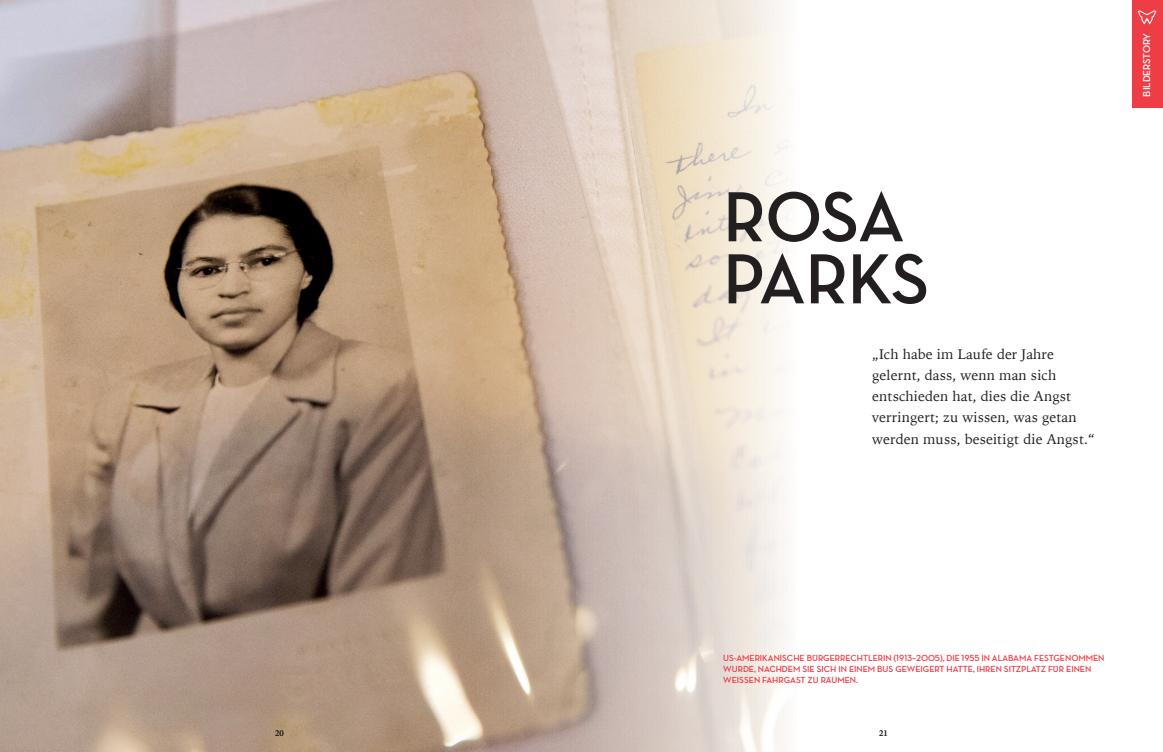
<style>
.page{position:relative;width:1163px;height:752px;background:#fff}
.page>*{position:absolute;margin:0;border:0;box-sizing:border-box;transform-origin:0 0}
.t1{font:700 72px/62px "Neutra Disp";letter-spacing:-.01em;color:#231f20}
.t2{font:14px/21px "Iowan Old Style";letter-spacing:.01em;color:#231f20}
.t3{font:700 10.3px "Neutra Disp";color:#fff}
.t4{font:700 9px/10.8px "Neutra Disp";color:#ee3d45}
.t5{font:9px "Minion Pro";color:#231f20}
</style>
<div class="page">
<img style="left:0;top:0;width:788px;height:751px">
<div style="left:1132px;top:0;width:30px;height:107px;background:#ee3d45"></div>
<svg style="left:1137px;top:10px;width:19px;height:15px"></svg>
<h1 class="t1" style="left:723px;top:185px;width:207px">ROSA<br>PARKS</h1>
<h2 class="t2" style="left:872px;top:345px;width:224px">„Ich habe im Laufe der Jahre gelernt, dass, wenn man sich entschieden hat, dies die Angst verringert; zu wissen, was getan werden muss, beseitigt die Angst.“</h2>
<p class="t3" style="left:1141px;top:96px;width:65px;rotate:-90deg">BILDERSTORY</p>
<p class="t4" style="left:723px;top:652px;width:382px">US-AMERIKANISCHE BÜRGERRECHTLERIN (1913–2005), DIE 1955 IN ALABAMA FESTGENOMMEN<br>WURDE, NACHDEM SIE SICH IN EINEM BUS GEWEIGERT HATTE, IHREN SITZPLATZ FÜR EINEN<br>WEISSEN FAHRGAST ZU RÄUMEN.</p>
<p class="t5" style="left:275px;top:727px;width:10px">20</p>
<p class="t5" style="left:879px;top:727px;width:10px">21</p>
</div>
